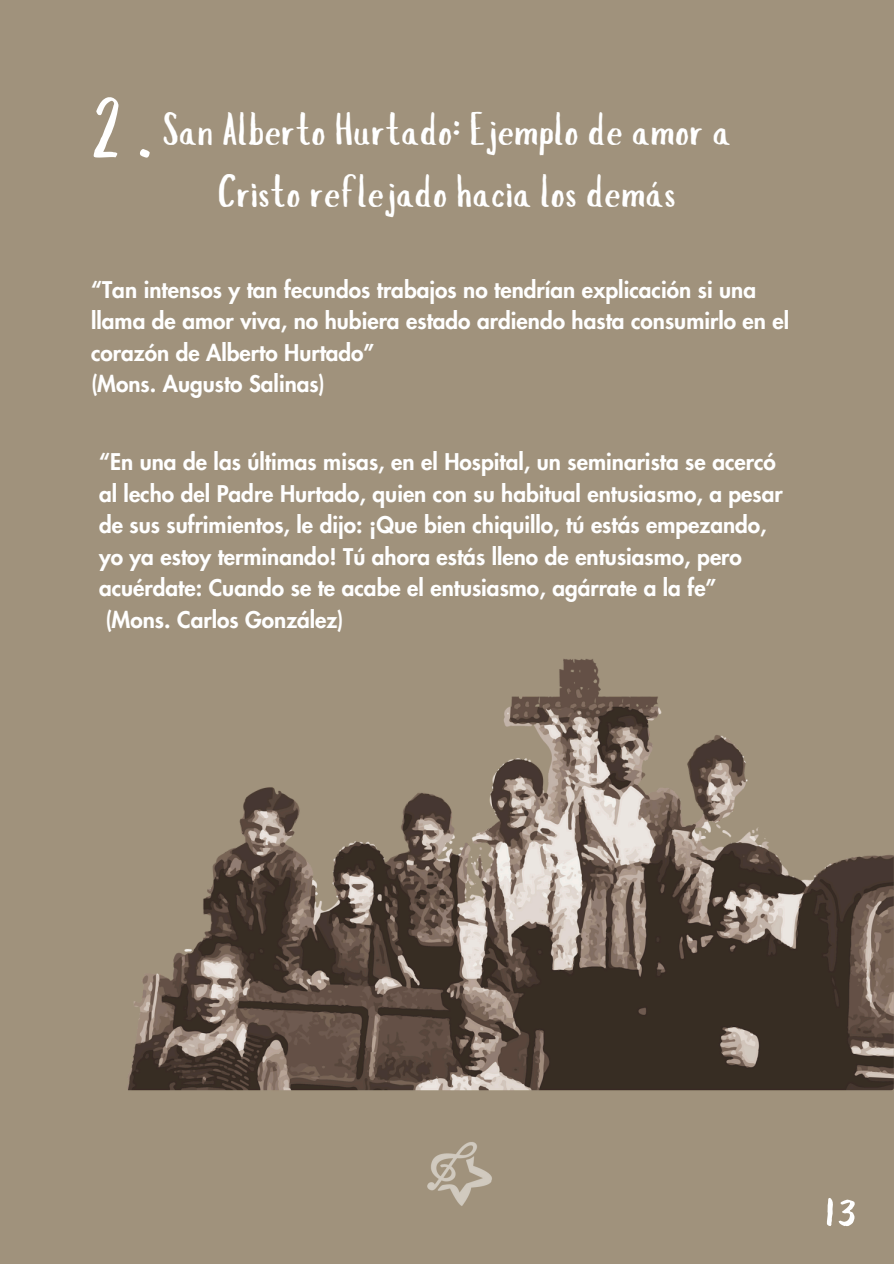
<style>
.page{position:relative;width:894px;height:1264px;background:#fff}
.page>*{position:absolute;margin:0;border:0;box-sizing:border-box;transform-origin:0 0}
.t1{font:82.5px "Slopes";color:#fff}
.t2{font:75px "Baby Fox";color:#fff}
.t3{font:45px/61.8px "Slopes";color:#fff;text-align:center}
.t4{font:800 22.5px/31.5px "Futura LT Pro";color:#fff}
</style>
<div class="page">
<div style="left:0;top:0;width:893px;height:1263px;background:#a0927c"></div>
<img style="left:427px;top:1142px;width:65px;height:64px">
<img style="left:128px;top:659px;width:765px;height:432px">
<p class="t1" style="left:91px;top:96px;width:62px">2.</p>
<p class="t3" style="left:162px;top:103px;width:570px">San Alberto Hurtado: Ejemplo de amor a<br>Cristo reflejado hacia los demás</p>
<p class="t4" style="left:91px;top:274px;width:699px">“Tan intensos y tan fecundos trabajos no tendrían explicación si una llama de amor viva, no hubiera estado ardiendo hasta consumirlo en el corazón de Alberto Hurtado”</p>
<p class="t4" style="left:91px;top:369px;width:235px">(Mons. Augusto Salinas)</p>
<p class="t4" style="left:99px;top:447px;width:685px">“En una de las últimas misas, en el Hospital, un seminarista se acercó al lecho del Padre Hurtado, quien con su habitual entusiasmo, a pesar de sus sufrimientos, le dijo: ¡Que bien chiquillo, tú estás empezando, yo ya estoy terminando! Tú ahora estás lleno de entusiasmo, pero acuérdate: Cuando se te acabe el entusiasmo, agárrate a la fe”</p>
<p class="t4" style="left:105px;top:604px;width:239px">(Mons. Carlos González)</p>
<h2 class="t2" style="left:826px;top:1163px;width:33px">13</h2>
</div>
